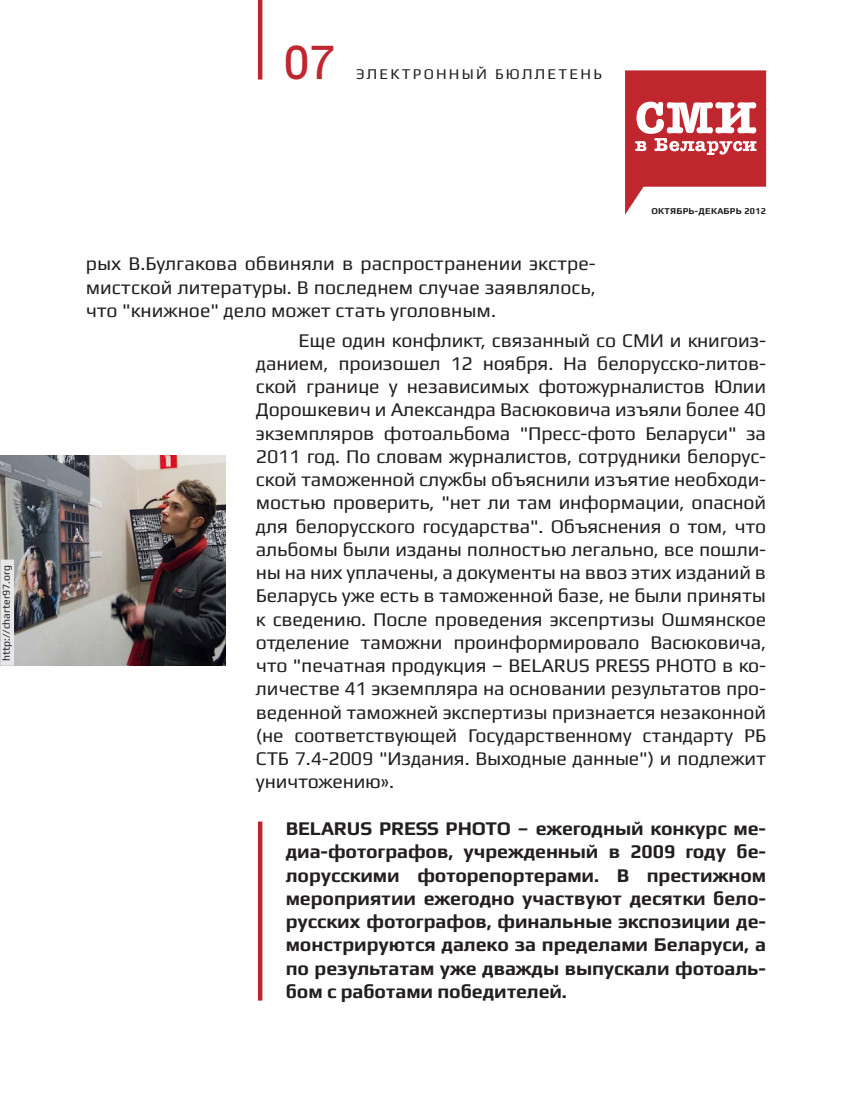
<style>
.page{position:relative;width:851px;height:1106px;background:#fff}
.page>*{position:absolute;margin:0;border:0;box-sizing:border-box;transform-origin:0 0}
.t1{font:45px "Truth CYR";color:#c0262d}
.t2{font:19.5px/23.2px "Play";letter-spacing:-.01em;color:#231f20;text-align:justify}
.t3{font:700 19.5px/23.2px "Play";letter-spacing:-.005em;color:#231f20;text-align:justify}
.t4{font:15px "Play";letter-spacing:.15em;color:#231f20}
.t5{font:10.5px "Play";color:#231f20}
.t6{font:700 9px "Play";letter-spacing:.03em;color:#231f20}
</style>
<div class="page">
<svg style="left:625px;top:70px;width:141px;height:145px"></svg>
<hr style="left:258px;top:0;width:4px;height:80px;background:#c0262d">
<hr style="left:258px;top:821px;width:4px;height:179px;background:#c0262d">
<img style="left:0;top:455px;width:226px;height:210px">
<div style="left:1px;top:559px;width:13px;height:106px;background:#e6e7e9"></div>
<p class="t5" style="left:0;top:661px;width:97px;rotate:-90deg">http://charter97.org</p>
<h1 class="t1" style="left:284px;top:36px;width:52px">07</h1>
<p class="t4" style="left:356px;top:65px;width:247px">Электро нный Бюллетень</p>
<p class="t6" style="left:651px;top:206px;width:116px">Октябрь-декабрь 2012</p>
<p class="t2" style="left:86px;top:252px;width:511px">рых В.Булгакова обвиняли в распространении экстре&shy;мистской литературы. В последнем случае заявлялось, что "книжное" дело может стать уголовным.</p>
<p class="t2" style="left:256px;top:328px;width:511px;text-indent:43px">Еще один конфликт, связанный со СМИ и книгоиз&shy;данием, произошел 12 ноября. На белорусско-литов&shy;ской границе у независимых фотожурналистов Юлии Дорошкевич и Александра Васюковича изъяли более 40 экземпляров фотоальбома "Пресс-фото Беларуси" за 2011 год. По словам журналистов, сотрудники белорус&shy;ской таможенной службы объяснили изъятие необходи&shy;мостью проверить, "нет ли там информации, опасной для белорусского государства". Объяснения о том, что альбомы были изданы полностью легально, все пошли&shy;ны на них уплачены, а документы на ввоз этих изданий в Беларусь уже есть в таможенной базе, не были приняты к сведению. После проведения эксепртизы Ошмянское отделение таможни проинформировало Васюковича, что "печатная продукция – BELARUS PRESS PHOTO в ко&shy;личестве 41 экземпляра на основании результатов про&shy;веденной таможней экспертизы признается незаконной (не соответствующей Государственному стандарту РБ СТБ 7.4-2009 "Издания. Выходные данные") и подлежит уничтожению».</p>
<p class="t3" style="left:286px;top:816px;width:482px">BELARUS PRESS PHOTO – ежегодный конкурс ме&shy;диа-фотографов, учрежденный в 2009 году бе&shy;лорусскими фоторепортерами. В престижном мероприятии ежегодно участвуют десятки бело&shy;русских фотографов, финальные экспозиции де&shy;монстрируются далеко за пределами Беларуси, а по результатам уже дважды выпускали фотоаль&shy;бом с работами победителей.</p>
</div>
